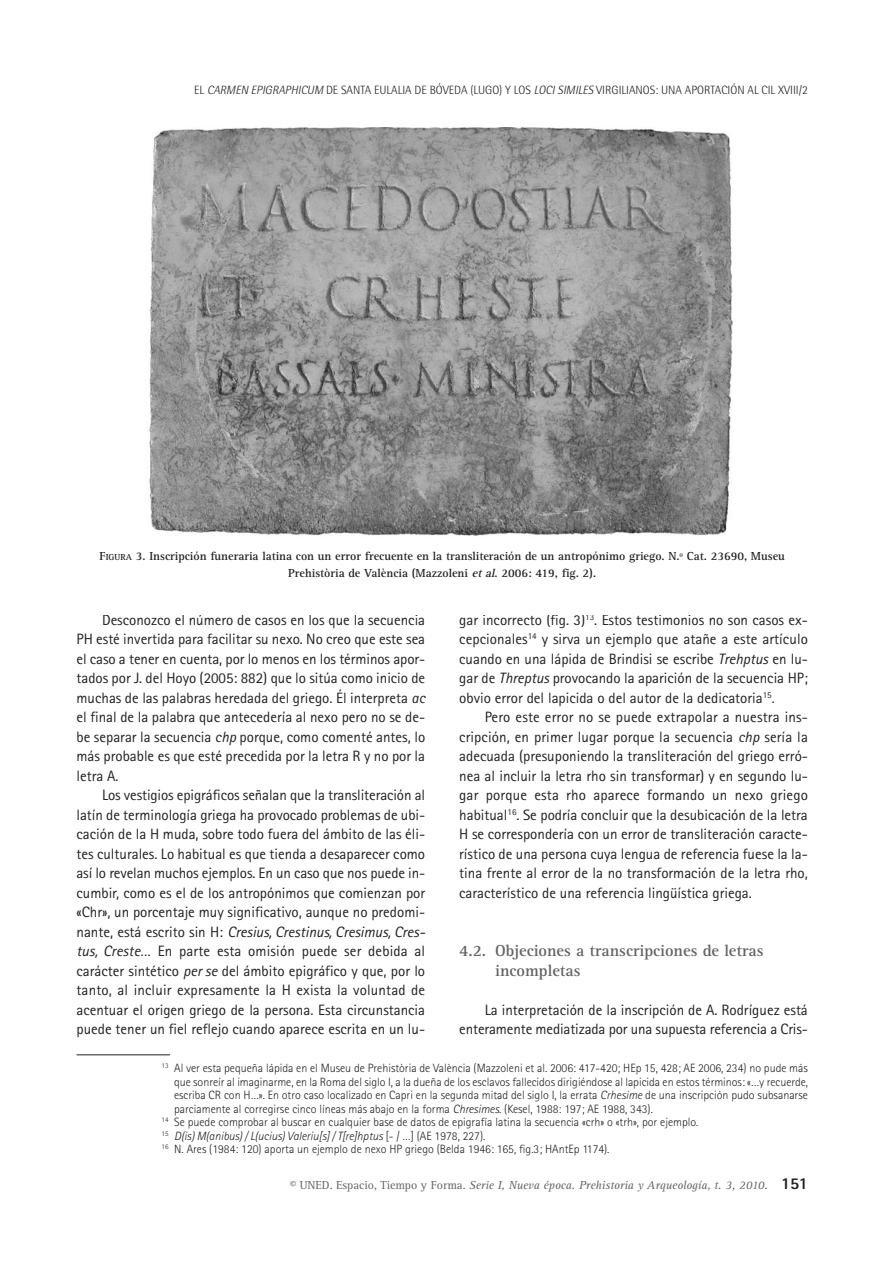
<style>
.page{position:relative;width:893px;height:1263px;background:#fff}
.page>*{position:absolute;margin:0;border:0;box-sizing:border-box;transform-origin:0 0}
.t1{font:700 16.5px/19.5px "Rotis Serif";color:#636366}
.t2{font:15px/19.5px "Rotis Sans Serif";color:#231f20;text-align:justify}
.t3{font:300 12px "Rotis Sans Serif";color:#231f20}
.t4{font:700 12px/16.5px "Rotis Serif";color:#231f20;text-align:center}
.t5{font:300 12px "Rotis Semi Sans";color:#231f20}
.t6{font:italic 12px "Rotis Serif";color:#636366}
.t7{font:italic 300 12px "Rotis Sans Serif";color:#231f20}
.s1{font-style:italic}
.s2{font-size:9px}
.s3{font-style:normal}
.s4{font-family:"Rotis Sans Serif";font-weight:800;font-style:normal;font-size:16.5px;color:#231f20}
</style>
<div class="page">
<hr style="left:77px;top:1054px;width:93px;height:1px;background:#231f20">
<img style="left:149px;top:128px;width:584px;height:409px">
<p class="t5" style="left:194px;top:86px;width:615px">EL <span class="s1">CARMEN EPIGRAPHICUM</span> DE SANTA EULALIA DE BÓVEDA (LUGO) Y LOS <span class="s1">LOCI SIMILES</span> VIRGILIANOS: UNA APORTACIÓN AL CIL XVIII/2</p>
<p class="t4" style="left:100px;top:549px;width:687px">F<span class="s2">IGURA</span> 3. Inscripción funeraria latina con un error frecuente en la transliteración de un antropónimo griego. N.º Cat. 23690, Museu<br>Prehistòria de València (Mazzoleni <span class="s1">et al</span>. 2006: 419, fig. 2).</p>
<p class="t2" style="left:77px;top:611px;width:350px;text-indent:26px">Desconozco el número de casos en los que la secuencia PH esté invertida para facilitar su nexo. No creo que este sea el caso a tener en cuenta, por lo menos en los términos apor&shy;tados por J. del Hoyo (2005: 882) que lo sitúa como inicio de muchas de las palabras heredada del griego. Él interpreta <span class="s1">ac </span>el final de la palabra que antecedería al nexo pero no se de&shy;be separar la secuencia <span class="s1">chp</span> porque, como comenté antes, lo más probable es que esté precedida por la letra R y no por la letra A.</p>
<p class="t2" style="left:77px;top:787px;width:350px;text-align:left;text-indent:26px">Los vestigios epigráficos señalan que la transliteración al latín de terminología griega ha provocado problemas de ubi&shy;cación de la H muda, sobre todo fuera del ámbito de las éli&shy;tes culturales. Lo habitual es que tienda a desaparecer como así lo revelan muchos ejemplos. En un caso que nos puede in&shy;cumbir, como es el de los antropónimos que comienzan por «Chr», un porcentaje muy significativo, aunque no predomi&shy;nante, está escrito sin H: <span class="s1">Cresius, Crestinus, Cresimus, Cres&shy;tus, Creste</span>… En parte esta omisión puede ser debida al carácter sintético <span class="s1">per se</span> del ámbito epigráfico y que, por lo tanto, al incluir expresamente la H exista la voluntad de acentuar el origen griego de la persona. Esta circunstancia puede tener un fiel reflejo cuando aparece escrita en un lu-</p>
<p class="t2" style="left:459px;top:611px;width:350px">gar incorrecto (fig. 3)<sup>13</sup>. Estos testimonios no son casos ex&shy;cepcionales<sup>14</sup> y sirva un ejemplo que atañe a este artículo cuando en una lápida de Brindisi se escribe <span class="s1">Trehptus</span> en lu&shy;gar de <span class="s1">Threptus</span> provocando la aparición de la secuencia HP; obvio error del lapicida o del autor de la dedicatoria<sup>15</sup>.</p>
<p class="t2" style="left:459px;top:709px;width:350px;text-indent:26px">Pero este error no se puede extrapolar a nuestra ins&shy;cripción, en primer lugar porque la secuencia <span class="s1">chp</span> sería la adecuada (presuponiendo la transliteración del griego erró&shy;nea al incluir la letra rho sin transformar) y en segundo lu&shy;gar porque esta rho aparece formando un nexo griego habitual<sup>16</sup>. Se podría concluir que la desubicación de la letra H se correspondería con un error de transliteración caracte&shy;rístico de una persona cuya lengua de referencia fuese la la&shy;tina frente al error de la no transformación de la letra rho, característico de una referencia lingüística griega.</p>
<p class="t1" style="left:495px;top:943px;width:270px;text-indent:-36px">4.2. Objeciones a transcripciones de letras incompletas</p>
<p class="t2" style="left:459px;top:1001px;width:350px;text-align:right">La interpretación de la inscripción de A. Rodríguez está enteramente mediatizada por una supuesta referencia a Cris-</p>
<p class="t3" style="left:162px;top:1064px;width:648px"><sup>13</sup> Al ver esta pequeña lápida en el Museu de Prehistòria de València (Mazzoleni et al. 2006: 417-420; HEp 15, 428; AE 2006, 234) no pude más</p>
<p class="t3" style="left:174px;top:1077px;width:636px">que sonreír al imaginarme, en la Roma del siglo I, a la dueña de los esclavos fallecidos dirigiéndose al lapicida en estos términos: «…y recuerde,</p>
<p class="t3" style="left:174px;top:1091px;width:635px">escriba CR con H…». En otro caso localizado en Capri en la segunda mitad del siglo I, la errata <span class="s1">Crhesime</span> de una inscripción pudo subsanarse</p>
<p class="t3" style="left:174px;top:1104px;width:480px">parciamente al corregirse cinco líneas más abajo en la forma <span class="s1">Chresimes</span>. (Kesel, 1988: 197; AE 1988, 343).</p>
<p class="t3" style="left:162px;top:1118px;width:538px"><sup>14</sup> Se puede comprobar al buscar en cualquier base de datos de epigrafía latina la secuencia «crh» o «trh», por ejemplo.</p>
<p class="t7" style="left:162px;top:1131px;width:325px"><sup>15</sup> D(is) M(anibus) / L(ucius) Valeriu[s] / T[re]hptus <span class="s3">[- / …] (AE 1978, 227).</span></p>
<p class="t3" style="left:162px;top:1145px;width:449px"><sup>16</sup> N. Ares (1984: 120) aporta un ejemplo de nexo HP griego (Belda 1946: 165, fig.3; HAntEp 1174).</p>
<p class="t6" style="left:290px;top:1181px;width:519px"><span class="s3">© UNED. Espacio, Tiempo y Forma.</span> Serie I, Nueva época. Prehistoria y Arqueología, t. 3, 2010. <span class="s4">151</span></p>
</div>
